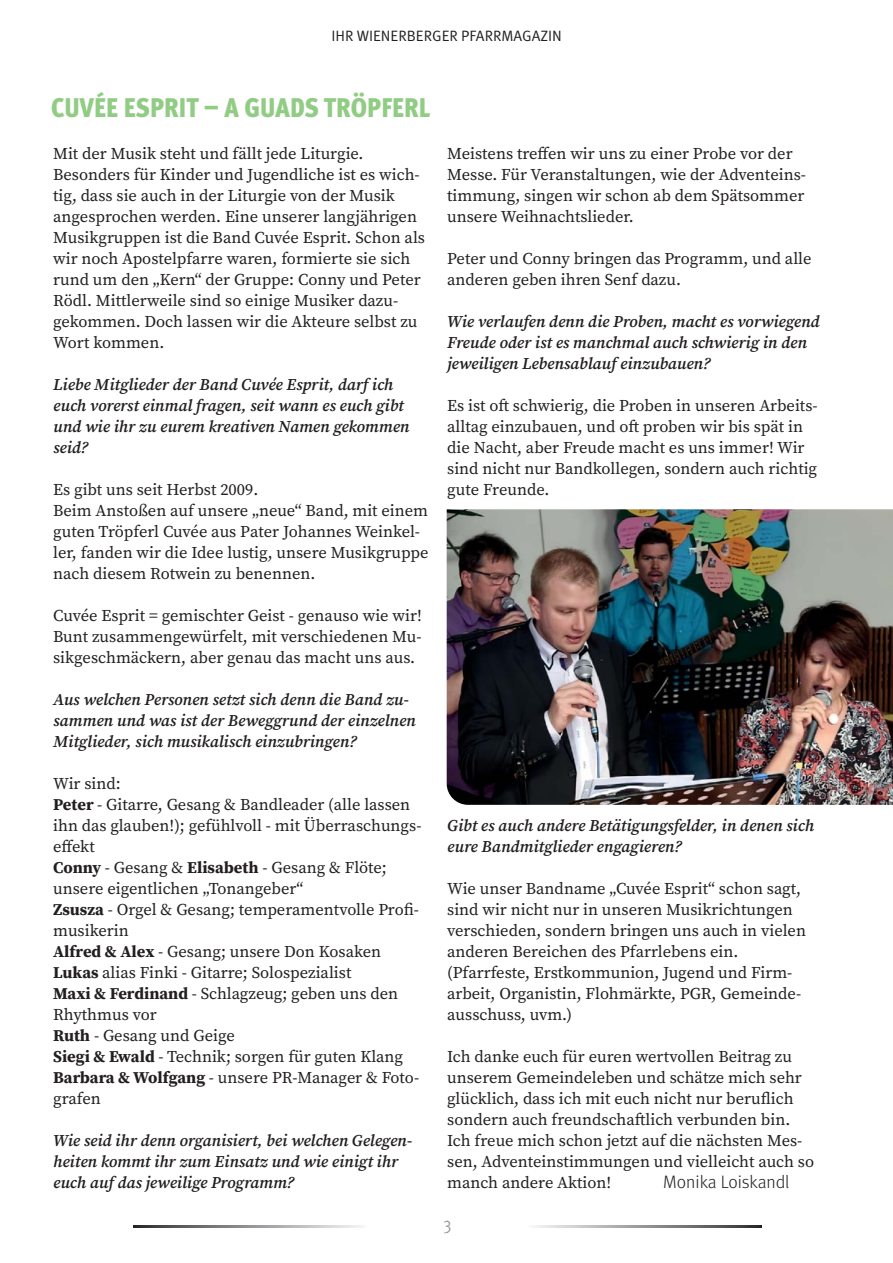
<style>
.page{position:relative;width:893px;height:1263px;background:#fff}
.page>*{position:absolute;margin:0;border:0;box-sizing:border-box;transform-origin:0 0}
.t1{font:900 condensed 27px "Meta Pro";color:#91cc84}
.t2{font:300 18px "Meta Pro";color:#231f20}
.t3{font:18px "Meta Pro Cond Norm";color:#919395}
.t4{font:16.5px/21px "Source Serif Pro";color:#231f20}
.t5{font:italic 600 16.5px/21px "Source Serif Pro";color:#231f20}
.t6{font:15px "Meta Pro Norm";color:#231f20}
.s1{font-weight:700}
</style>
<div class="page">
<img style="left:133px;top:1226px;width:229px;height:1px">
<img style="left:535px;top:1226px;width:226px;height:1px">
<img style="left:446px;top:509px;width:446px;height:296px">
<p class="t6" style="left:331px;top:30px;width:232px">IHR WIENERBERGER PFARRMAGAZIN</p>
<h1 class="t1" style="left:51px;top:98px;width:380px">CUVÉE ESPRIT – A GUADS TRÖPFERL</h1>
<p class="t4" style="left:53px;top:144px;width:373px">Mit der Musik steht und fällt jede Liturgie.<br>Besonders für Kinder und Jugendliche ist es wich&shy;tig, dass sie auch in der Liturgie von der Musik angesprochen werden. Eine unserer langjährigen Musikgruppen ist die Band Cuvée Esprit. Schon als wir noch Apostelpfarre waren, formierte sie sich rund um den „Kern“ der Gruppe: Conny und Peter Rödl. Mittlerweile sind so einige Musiker dazu&shy;gekommen. Doch lassen wir die Akteure selbst zu Wort kommen.</p>
<p class="t5" style="left:53px;top:375px;width:358px">Liebe Mitglieder der Band Cuvée Esprit, darf ich euch vorerst einmal fragen, seit wann es euch gibt und wie ihr zu eurem kreativen Namen gekommen seid?</p>
<p class="t4" style="left:53px;top:480px;width:377px">Es gibt uns seit Herbst 2009.<br>Beim Anstoßen auf unsere „neue“ Band, mit einem guten Tröpferl Cuvée aus Pater Johannes Weinkel&shy;ler, fanden wir die Idee lustig, unsere Musikgruppe nach diesem Rotwein zu benennen.</p>
<p class="t4" style="left:53px;top:606px;width:370px;text-align:justify">Cuvée Esprit = gemischter Geist - genauso wie wir!<br>Bunt zusammengewürfelt, mit verschiedenen Mu&shy;sikgeschmäckern, aber genau das macht uns aus.</p>
<p class="t5" style="left:53px;top:690px;width:364px">Aus welchen Personen setzt sich denn die Band zu&shy;sammen und was ist der Beweggrund der einzelnen<br>Mitglieder, sich musikalisch einzubringen?</p>
<p class="t4" style="left:53px;top:774px;width:370px">Wir sind:<br><span class="s1">Peter</span> - Gitarre, Gesang &amp; Bandleader (alle lassen ihn das glauben!); gefühlvoll - mit Überraschungs&shy;effekt<br><span class="s1">Conny</span> - Gesang &amp; <span class="s1">Elisabeth</span> - Gesang &amp; Flöte; unsere eigentlichen „Tonangeber“<br><span class="s1">Zsusza</span> - Orgel &amp; Gesang; temperamentvolle Profi&shy;musikerin<br><span class="s1">Alfred &amp; Alex</span> - Gesang; unsere Don Kosaken<br><span class="s1">Lukas</span> alias Finki - Gitarre; Solospezialist<br><span class="s1">Maxi &amp; Ferdinand</span> - Schlagzeug; geben uns den<br>Rhythmus vor<br><span class="s1">Ruth</span> - Gesang und Geige<br><span class="s1">Siegi &amp; Ewald</span> - Technik; sorgen für guten Klang<br><span class="s1">Barbara &amp; Wolfgang</span> - unsere PR-Manager &amp; Foto&shy;grafen</p>
<p class="t5" style="left:53px;top:1131px;width:361px">Wie seid ihr denn organisiert, bei welchen Gelegen&shy;heiten kommt ihr zum Einsatz und wie einigt ihr euch auf das jeweilige Programm?</p>
<p class="t4" style="left:447px;top:144px;width:360px">Meistens treffen wir uns zu einer Probe vor der Messe. Für Veranstaltungen, wie der Adventeins&shy;timmung, singen wir schon ab dem Spätsommer unsere Weihnachtslieder.</p>
<p class="t4" style="left:447px;top:249px;width:366px">Peter und Conny bringen das Programm, und alle anderen geben ihren Senf dazu.</p>
<p class="t5" style="left:447px;top:312px;width:374px">Wie verlaufen denn die Proben, macht es vorwiegend<br>Freude oder ist es manchmal auch schwierig in den jeweiligen Lebensablauf einzubauen?</p>
<p class="t4" style="left:447px;top:396px;width:372px">Es ist oft schwierig, die Proben in unseren Arbeits&shy;alltag einzubauen, und oft proben wir bis spät in die Nacht, aber Freude macht es uns immer! Wir sind nicht nur Bandkollegen, sondern auch richtig gute Freunde.</p>
<p class="t5" style="left:447px;top:816px;width:368px">Gibt es auch andere Betätigungsfelder, in denen sich eure Bandmitglieder engagieren?</p>
<p class="t4" style="left:447px;top:879px;width:360px">Wie unser Bandname „Cuvée Esprit“ schon sagt, sind wir nicht nur in unseren Musikrichtungen verschieden, sondern bringen uns auch in vielen anderen Bereichen des Pfarrlebens ein. (Pfarrfeste, Erstkommunion, Jugend und Firm&shy;arbeit, Organistin, Flohmärkte, PGR, Gemeinde&shy;ausschuss, uvm.)</p>
<p class="t4" style="left:447px;top:1047px;width:368px">Ich danke euch für euren wertvollen Beitrag zu unserem Gemeindeleben und schätze mich sehr glücklich, dass ich mit euch nicht nur beruflich sondern auch freundschaftlich verbunden bin.<br>Ich freue mich schon jetzt auf die nächsten Mes&shy;sen, Adventeinstimmungen und vielleicht auch so manch andere Aktion!</p>
<p class="t2" style="left:663px;top:1175px;width:128px">Monika Loiskandl</p>
<p class="t3" style="left:443px;top:1213px;width:9px">3</p>
</div>
